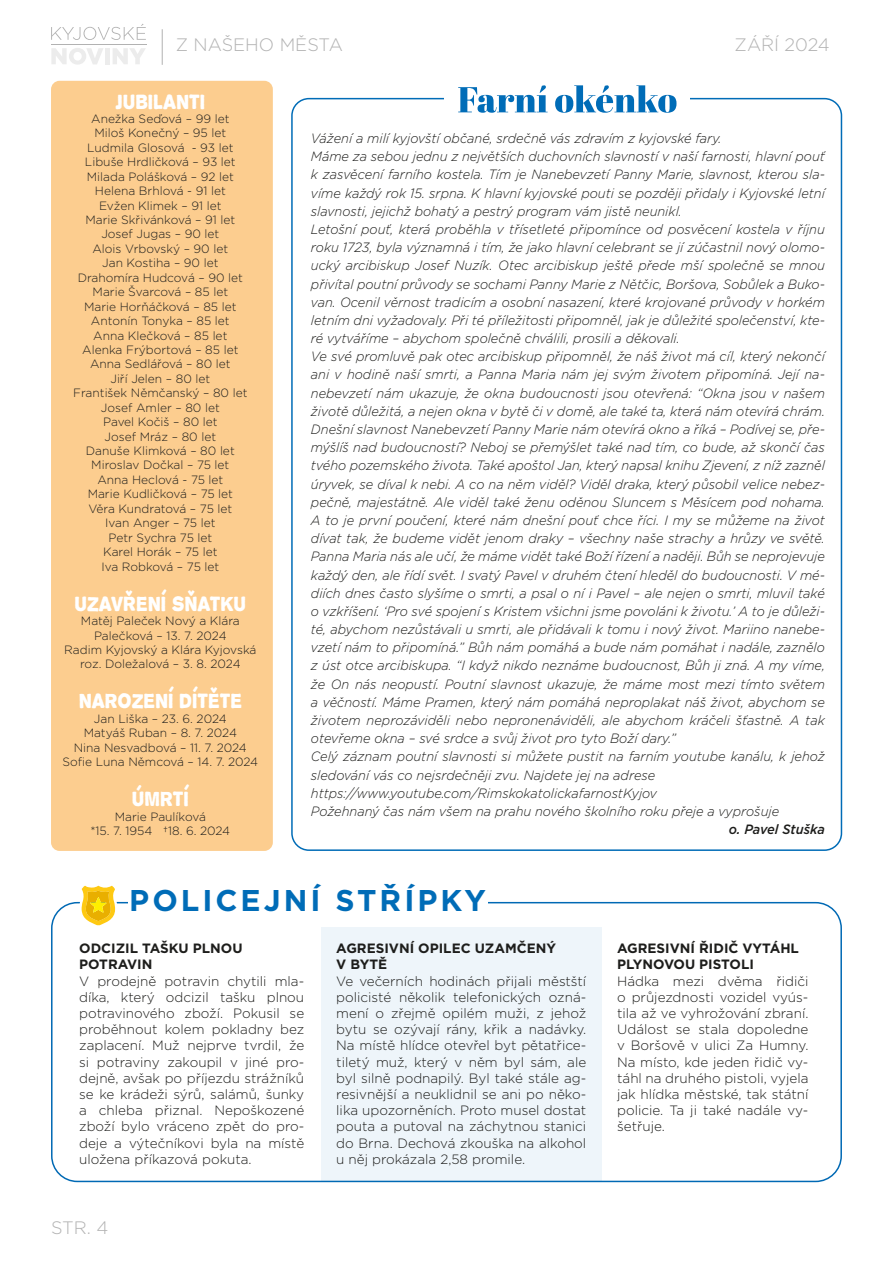
<style>
.page{position:relative;width:893px;height:1263px;background:#fff}
.page>*{position:absolute;margin:0;border:0;box-sizing:border-box;transform-origin:0 0}
.t1{font:700 30px "Gotham";letter-spacing:.1em;color:#006cb7}
.t2{font:18px "Propaganda";color:#fff;scale:.91 1}
.t3{font:300 18px "Gotham";color:#b2b2b2}
.t4{font:italic 300 13.5px/18.1px "Gotham";color:#1d1d1b;scale:.95 1}
.t5{font:300 13.5px/16.2px "Gotham";color:#1d1d1b;text-align:justify}
.t6{font:700 13.5px/16.2px "Gotham";color:#1d1d1b}
.t7{font:italic 500 13.5px "Gotham";letter-spacing:-.005em;color:#1d1d1b;scale:.95 1}
.t8{font:300 12px/14.4px "Gotham";color:#1d1d1b;text-align:center}
</style>
<div class="page">
<hr style="left:162px;top:29px;width:1px;height:36px;background:#b2b2b2">
<svg style="left:51px;top:24px;width:95px;height:16px"></svg>
<svg style="left:51px;top:48px;width:52px;height:17px"></svg>
<div style="left:105px;top:48px;width:5px;height:16px;background:#ececec"></div>
<svg style="left:113px;top:48px;width:33px;height:16px"></svg>
<hr style="left:51px;top:44px;width:95px;height:1px;background:#b2b2b2">
<div style="left:51px;top:81px;width:222px;height:770px;background:#fccd8f;border-radius:9px"></div>
<svg style="left:458px;top:85px;width:218px;height:28px"></svg>
<div style="left:321px;top:928px;width:281px;height:254px;background:#eef5fa"></div>
<div style="left:51px;top:902px;width:791px;height:280px;border:2px solid #0069b4;border-radius:26px"></div>
<div style="left:128px;top:881px;width:359px;height:36px;background:#fff"></div>
<svg style="left:73px;top:885px;width:50px;height:41px"></svg>
<h2 class="t3" style="left:176px;top:34px;width:169px">Z NAŠEHO MĚSTA</h2>
<h2 class="t3" style="left:735px;top:34px;width:97px">ZÁŘÍ 2024</h2>
<h2 class="t2" style="left:116px;top:85px;width:100px">JUBILANTI</h2>
<p class="t8" style="left:73px;top:111px;width:176px">Anežka Seďová – 99 let<br>Miloš Konečný – 95 let<br>Ludmila Glosová - 93 let<br>Libuše Hrdličková – 93 let<br>Milada Polášková – 92 let<br>Helena Brhlová - 91 let<br>Evžen Klimek – 91 let<br>Marie Skřivánková – 91 let<br>Josef Jugas – 90 let<br>Alois Vrbovský – 90 let<br>Jan Kostiha – 90 let<br>Drahomíra Hudcová – 90 let<br>Marie Švarcová – 85 let<br>Marie Horňáčková – 85 let<br>Antonín Tonyka – 85 let<br>Anna Klečková – 85 let<br>Alenka Frýbortová – 85 let<br>Anna Sedlářová – 80 let<br>Jiří Jelen – 80 let<br>František Němčanský – 80 let<br>Josef Amler – 80 let<br>Pavel Kočiš – 80 let<br>Josef Mráz – 80 let<br>Danuše Klimková – 80 let<br>Miroslav Dočkal – 75 let<br>Anna Heclová - 75 let<br>Marie Kudličková – 75 let<br>Věra Kundratová – 75 let<br>Ivan Anger – 75 let<br>Petr Sychra 75 let<br>Karel Horák – 75 let<br>Iva Robková – 75 let</p>
<h2 class="t2" style="left:75px;top:588px;width:190px">UZAVŘENÍ SŇATKU</h2>
<p class="t8" style="left:64px;top:613px;width:194px">Matěj Paleček Nový a Klára<br>Palečková – 13. 7. 2024<br>Radim Kyjovský a Klára Kyjovská roz. Doležalová – 3. 8. 2024</p>
<h2 class="t2" style="left:79px;top:685px;width:181px">NAROZENÍ DÍTĚTE</h2>
<p class="t8" style="left:63px;top:711px;width:197px">Jan Liška – 23. 6. 2024<br>Matyáš Ruban – 8. 7. 2024<br>Nina Nesvadbová – 11. 7. 2024<br>Sofie Luna Němcová – 14. 7. 2024</p>
<h2 class="t2" style="left:132px;top:783px;width:64px">ÚMRTÍ</h2>
<p class="t8" style="left:90px;top:809px;width:141px">Marie Paulíková<br>*15. 7. 1954 †18. 6. 2024</p>
<p class="t4" style="left:311px;top:129px;width:543px">Vážení a milí kyjovští občané, srdečně vás zdravím z kyjovské fary.<br>Máme za sebou jednu z největších duchovních slavností v naší farnosti, hlavní pouť k zasvěcení farního kostela. Tím je Nanebevzetí Panny Marie, slavnost, kterou sla&shy;víme každý rok 15. srpna. K hlavní kyjovské pouti se později přidaly i Kyjovské letní slavnosti, jejichž bohatý a pestrý program vám jistě neunikl.<br>Letošní pouť, která proběhla v třísetleté připomínce od posvěcení kostela v říjnu roku 1723, byla významná i tím, že jako hlavní celebrant se jí zúčastnil nový olomo&shy;ucký arcibiskup Josef Nuzík. Otec arcibiskup ještě přede mší společně se mnou přivítal poutní průvody se sochami Panny Marie z Nětčic, Boršova, Sobůlek a Buko&shy;van. Ocenil věrnost tradicím a osobní nasazení, které krojované průvody v horkém letním dni vyžadovaly. Při té příležitosti připomněl, jak je důležité společenství, kte&shy;ré vytváříme – abychom společně chválili, prosili a děkovali.<br>Ve své promluvě pak otec arcibiskup připomněl, že náš život má cíl, který nekončí ani v hodině naší smrti, a Panna Maria nám jej svým životem připomíná. Její na&shy;nebevzetí nám ukazuje, že okna budoucnosti jsou otevřená: “Okna jsou v našem životě důležitá, a nejen okna v bytě či v domě, ale také ta, která nám otevírá chrám.<br>Dnešní slavnost Nanebevzetí Panny Marie nám otevírá okno a říká – Podívej se, pře&shy;mýšlíš nad budoucností? Neboj se přemýšlet také nad tím, co bude, až skončí čas tvého pozemského života. Také apoštol Jan, který napsal knihu Zjevení, z níž zazněl úryvek, se díval k nebi. A co na něm viděl? Viděl draka, který působil velice nebez&shy;pečně, majestátně. Ale viděl také ženu oděnou Sluncem s Měsícem pod nohama.<br>A to je první poučení, které nám dnešní pouť chce říci. I my se můžeme na život dívat tak, že budeme vidět jenom draky – všechny naše strachy a hrůzy ve světě.<br>Panna Maria nás ale učí, že máme vidět také Boží řízení a naději. Bůh se neprojevuje každý den, ale řídí svět. I svatý Pavel v druhém čtení hleděl do budoucnosti. V mé&shy;diích dnes často slyšíme o smrti, a psal o ní i Pavel – ale nejen o smrti, mluvil také o vzkříšení. ‘Pro své spojení s Kristem všichni jsme povoláni k životu.’ A to je důleži&shy;té, abychom nezůstávali u smrti, ale přidávali k tomu i nový život. Mariino nanebe&shy;vzetí nám to připomíná.” Bůh nám pomáhá a bude nám pomáhat i nadále, zaznělo z úst otce arcibiskupa. “I když nikdo neznáme budoucnost, Bůh ji zná. A my víme, že On nás neopustí. Poutní slavnost ukazuje, že máme most mezi tímto světem a věčností. Máme Pramen, který nám pomáhá neproplakat náš život, abychom se životem neprozáviděli nebo nepronenáviděli, ale abychom kráčeli šťastně. A tak otevřeme okna – své srdce a svůj život pro tyto Boží dary.”<br>Celý záznam poutní slavnosti si můžete pustit na farním youtube kanálu, k jehož sledování vás co nejsrdečněji zvu. Najdete jej na adrese https://www.youtube.com/RimskokatolickafarnostKyjov<br>Požehnaný čas nám všem na prahu nového školního roku přeje a vyprošuje</p>
<p class="t7" style="left:729px;top:820px;width:103px">o. Pavel Stuška</p>
<h1 class="t1" style="left:129px;top:881px;width:358px">POLICEJNÍ STŘÍPKY</h1>
<p class="t6" style="left:79px;top:940px;width:165px">ODCIZIL TAŠKU PLNOU<br>POTRAVIN</p>
<p class="t5" style="left:79px;top:972px;width:227px">V prodejně potravin chytili mla&shy;díka, který odcizil tašku plnou potravinového zboží. Pokusil se proběhnout kolem pokladny bez zaplacení. Muž nejprve tvrdil, že si potraviny zakoupil v jiné pro&shy;dejně, avšak po příjezdu strážníků se ke krádeži sýrů, salámů, šunky a chleba přiznal. Nepoškozené zboží bylo vráceno zpět do pro&shy;deje a výtečníkovi byla na místě uložena příkazová pokuta.</p>
<h2 class="t3" style="left:51px;top:1216px;width:59px">STR. 4</h2>
<p class="t6" style="left:336px;top:940px;width:221px">AGRESIVNÍ OPILEC UZAMČENÝ<br>V BYTĚ</p>
<p class="t5" style="left:336px;top:972px;width:251px">Ve večerních hodinách přijali městští policisté několik telefonických ozná&shy;mení o zřejmě opilém muži, z jehož bytu se ozývají rány, křik a nadávky.<br>Na místě hlídce otevřel byt pětatřice&shy;tiletý muž, který v něm byl sám, ale byl silně podnapilý. Byl také stále ag&shy;resivnější a neuklidnil se ani po něko&shy;lika upozorněních. Proto musel dostat pouta a putoval na záchytnou stanici do Brna. Dechová zkouška na alkohol u něj prokázala 2,58 promile.</p>
<p class="t6" style="left:617px;top:940px;width:183px">AGRESIVNÍ ŘIDIČ VYTÁHL<br>PLYNOVOU PISTOLI</p>
<p class="t5" style="left:617px;top:972px;width:193px">Hádka mezi dvěma řidiči o průjezdnosti vozidel vyús&shy;tila až ve vyhrožování zbraní.<br>Událost se stala dopoledne v Boršově v ulici Za Humny.<br>Na místo, kde jeden řidič vy&shy;táhl na druhého pistoli, vyjela jak hlídka městské, tak státní policie. Ta ji také nadále vy&shy;šetřuje.</p>
</div>
